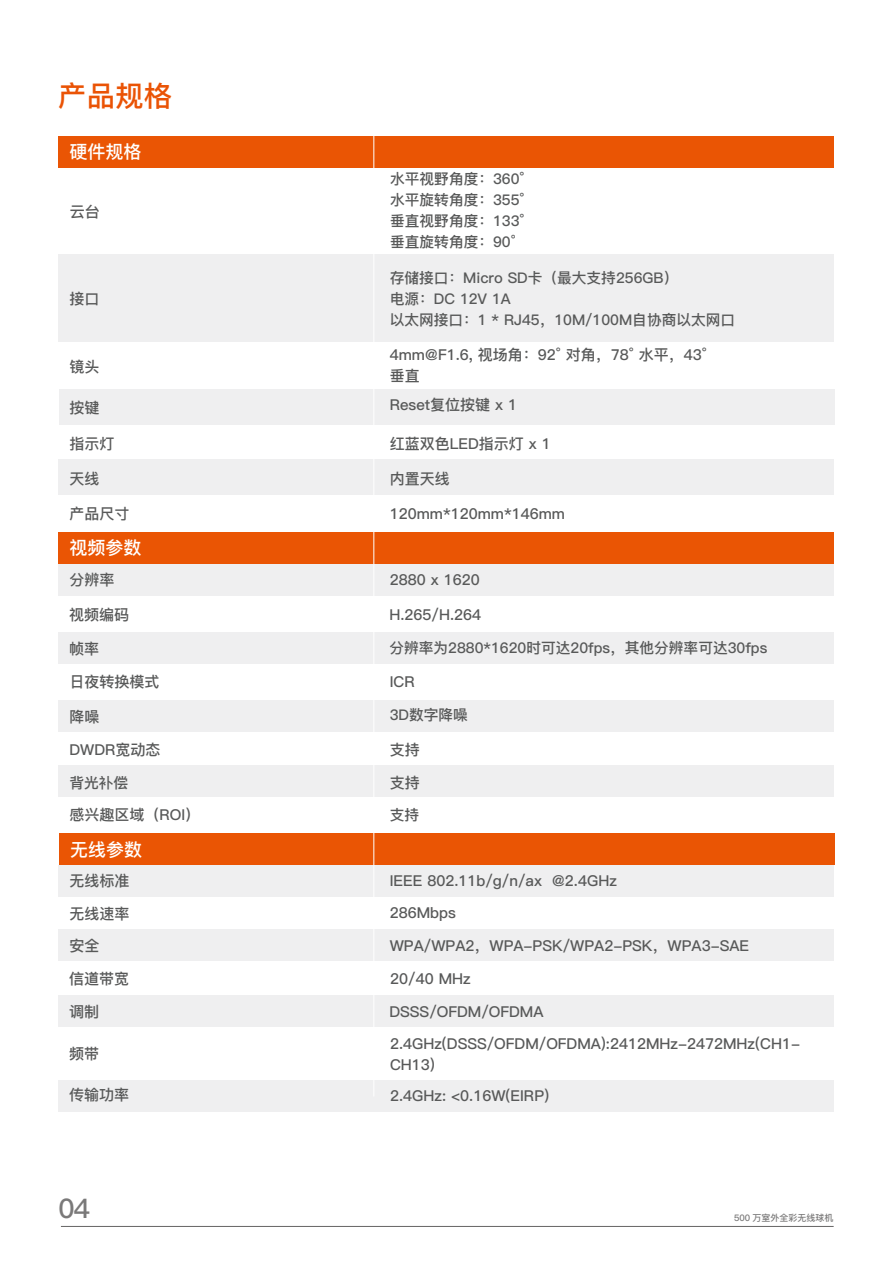
<style>
.page{position:relative;width:893px;height:1263px;background:#fff}
.page>*{position:absolute;margin:0;border:0;box-sizing:border-box;transform-origin:0 0}
.t1{font:28.5px "Ping Fang SC Bold";color:#ea5305}
.t2{font:27px "Ping Fang SC Bold";color:#7a7979}
.t3{font:18px "Ping Fang SC Bold";color:#fff}
.t4{font:15px/21px "Ping Fang SC Bold";color:#585959}
.t5{font:14.7px/21px "Ping Fang SC Bold";color:#585959}
.t6{font:9px "Ping Fang SC Bold";color:#7a7979}
</style>
<div class="page">
<hr style="left:61px;top:1226px;width:773px;height:1px;background:#646363">
<div style="left:58px;top:136px;width:775px;height:32px;background:#ea5504"></div>
<div style="left:58px;top:255px;width:775px;height:87px;background:#efeff0"></div>
<div style="left:59px;top:389px;width:775px;height:36px;background:#efeff0"></div>
<div style="left:58px;top:929px;width:775px;height:32px;background:#efeff0"></div>
<div style="left:58px;top:865px;width:775px;height:32px;background:#efeff0"></div>
<div style="left:58px;top:459px;width:775px;height:36px;background:#efeff0"></div>
<div style="left:58px;top:564px;width:775px;height:32px;background:#efeff0"></div>
<div style="left:58px;top:700px;width:775px;height:32px;background:#efeff0"></div>
<div style="left:58px;top:765px;width:775px;height:32px;background:#efeff0"></div>
<div style="left:58px;top:532px;width:775px;height:32px;background:#ea5504"></div>
<div style="left:59px;top:833px;width:775px;height:32px;background:#ea5504"></div>
<div style="left:58px;top:632px;width:775px;height:32px;background:#efeff0"></div>
<div style="left:58px;top:995px;width:775px;height:32px;background:#efeff0"></div>
<div style="left:58px;top:1079px;width:775px;height:32px;background:#efeff0"></div>
<hr style="left:373px;top:133px;width:1px;height:963px;background:#fff">
<h1 class="t1" style="left:58px;top:79px;width:115px">产品规格</h1>
<p class="t3" style="left:69px;top:141px;width:73px">硬件规格</p>
<p class="t4" style="left:70px;top:201px;width:31px">云台</p>
<p class="t4" style="left:69px;top:288px;width:31px">接口</p>
<p class="t4" style="left:69px;top:356px;width:31px">镜头</p>
<p class="t5" style="left:390px;top:168px;width:136px;text-align:justify">水平视野角度：360°水平旋转角度：355°垂直视野角度：133°垂直旋转角度：90°</p>
<p class="t5" style="left:390px;top:267px;width:347px">存储接口：Micro SD卡（最大支持256GB）<br>电源：DC 12V 1A<br>以太网接口：1 * RJ45，10M/100M自协商以太网口</p>
<p class="t4" style="left:390px;top:344px;width:319px">4mm@F1.6, 视场角：92° 对角，78° 水平，43°垂直</p>
<p class="t4" style="left:69px;top:397px;width:31px">按键</p>
<p class="t4" style="left:390px;top:394px;width:129px">Reset复位按键 x 1</p>
<p class="t4" style="left:390px;top:434px;width:163px">红蓝双色LED指示灯 x 1</p>
<p class="t4" style="left:69px;top:434px;width:46px">指示灯</p>
<p class="t4" style="left:69px;top:469px;width:31px">天线</p>
<p class="t4" style="left:69px;top:503px;width:61px">产品尺寸</p>
<p class="t4" style="left:390px;top:469px;width:61px">内置天线</p>
<p class="t4" style="left:390px;top:503px;width:177px">120mm*120mm*146mm</p>
<p class="t3" style="left:69px;top:536px;width:73px">视频参数</p>
<p class="t4" style="left:69px;top:570px;width:46px">分辨率</p>
<p class="t4" style="left:390px;top:570px;width:91px">2880 x 1620</p>
<p class="t4" style="left:69px;top:604px;width:61px">视频编码</p>
<p class="t4" style="left:389px;top:604px;width:93px">H.265/H.264</p>
<p class="t4" style="left:69px;top:639px;width:31px">帧率</p>
<p class="t5" style="left:389px;top:637px;width:379px">分辨率为2880*1620时可达20fps，其他分辨率可达30fps</p>
<p class="t4" style="left:69px;top:672px;width:91px">日夜转换模式</p>
<p class="t4" style="left:390px;top:672px;width:27px">ICR</p>
<p class="t4" style="left:69px;top:706px;width:31px">降噪</p>
<p class="t5" style="left:390px;top:704px;width:80px">3D数字降噪</p>
<p class="t4" style="left:69px;top:739px;width:93px">DWDR宽动态</p>
<p class="t4" style="left:390px;top:739px;width:31px">支持</p>
<p class="t5" style="left:69px;top:772px;width:60px">背光补偿</p>
<p class="t4" style="left:390px;top:772px;width:31px">支持</p>
<p class="t4" style="left:69px;top:804px;width:132px">感兴趣区域（ROI）</p>
<p class="t3" style="left:70px;top:839px;width:73px">无线参数</p>
<p class="t4" style="left:69px;top:864px;width:61px;line-height:33px">无线标准无线速率</p>
<p class="t5" style="left:390px;top:804px;width:31px">支持</p>
<p class="t4" style="left:390px;top:870px;width:229px">IEEE 802.11b/g/n/ax @2.4GHz</p>
<p class="t4" style="left:390px;top:903px;width:68px">286Mbps</p>
<p class="t4" style="left:69px;top:935px;width:31px">安全</p>
<p class="t4" style="left:390px;top:935px;width:361px">WPA/WPA2，WPA-PSK/WPA2-PSK，WPA3-SAE</p>
<p class="t4" style="left:69px;top:968px;width:62px">信道带宽</p>
<p class="t4" style="left:390px;top:968px;width:82px">20/40 MHz</p>
<p class="t4" style="left:69px;top:1001px;width:31px">调制</p>
<p class="t4" style="left:389px;top:1002px;width:156px">DSSS/OFDM/OFDMA</p>
<p class="t4" style="left:69px;top:1043px;width:31px">频带</p>
<p class="t4" style="left:390px;top:1033px;width:412px">2.4GHz(DSSS/OFDM/OFDMA):2412MHz-2472MHz(CH1-<br>CH13)</p>
<p class="t4" style="left:69px;top:1085px;width:61px">传输功率</p>
<p class="t4" style="left:390px;top:1085px;width:160px">2.4GHz: &lt;0.16W(EIRP)</p>
<h2 class="t2" style="left:59px;top:1192px;width:33px">04</h2>
<p class="t6" style="left:734px;top:1212px;width:101px">500 万室外全彩无线球机</p>
</div>
